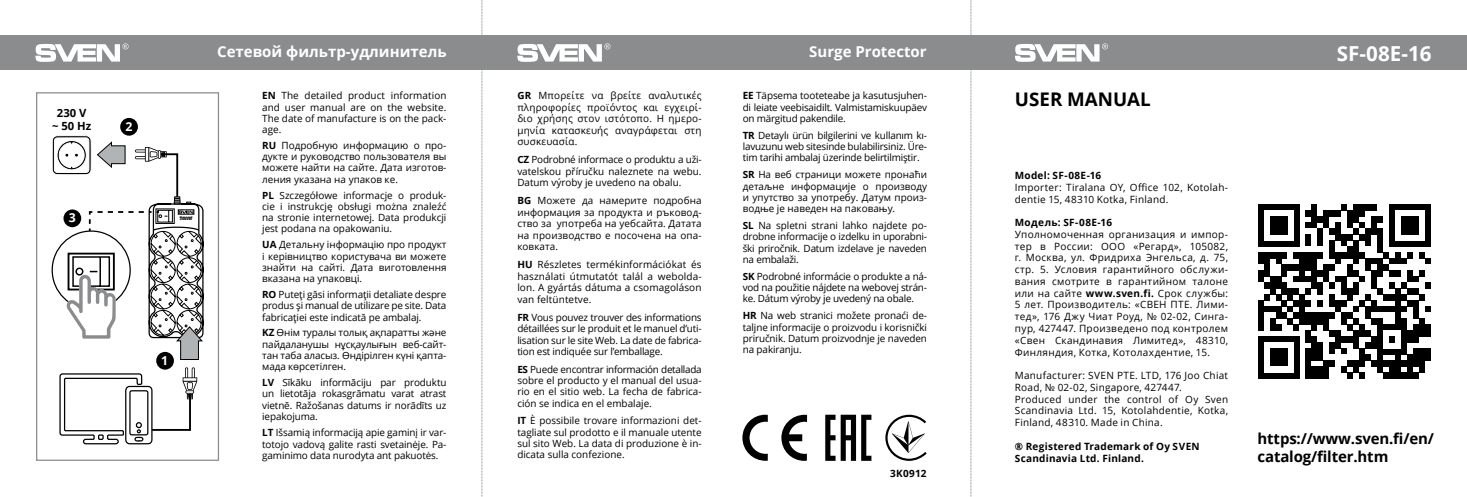
<style>
.page{position:relative;width:1467px;height:497px;background:#fff}
.page>*{position:absolute;margin:0;border:0;box-sizing:border-box;transform-origin:0 0}
.t1{font:700 20.5px "Open Sans";color:#fff}
.t2{font:700 18.75px "Open Sans";color:#000}
.t3{font:700 15px/17.5px "Open Sans";letter-spacing:-.01em;color:#000}
.t4{font:700 15px "Open Sans";color:#fff}
.t5{font:700 12.25px "Open Sans";color:#fff}
.t6{font:700 11.25px/13.5px "Open Sans";color:#000;text-align:center}
.t7{font:10px/11.2px "Open Sans";color:#000;text-align:justify}
.t8{font:10px/11.8px "Open Sans";letter-spacing:.025em;color:#000}
.t9{font:700 10px/11.8px "Open Sans";letter-spacing:.025em;color:#000}
.t10{font:800 3.75px "Open Sans";color:#000}
.t11{font:800 2.5px "Open Sans";color:#000}
.s1{font-weight:700}
</style>
<div class="page">
<div style="left:0;top:35px;width:971px;height:35px;background:#8a8c8e"></div>
<div style="left:971px;top:35px;width:496px;height:35px;background:#8a8c8e"></div>
<svg style="left:35px;top:43px;width:94px;height:19px"></svg>
<svg style="left:517px;top:43px;width:93px;height:19px"></svg>
<svg style="left:1015px;top:43px;width:93px;height:19px"></svg>
<svg style="left:59px;top:367px;width:138px;height:77px"></svg>
<svg style="left:52px;top:135px;width:152px;height:224px"></svg>
<div style="left:156px;top:351px;width:18px;height:18px;background:#000;border-radius:50%"></div>
<div style="left:120px;top:118px;width:18px;height:17px;background:#000;border-radius:50%"></div>
<div style="left:64px;top:209px;width:17px;height:18px;background:#000;border-radius:50%"></div>
<svg style="left:1258px;top:204px;width:173px;height:174px"></svg>
<div style="left:36px;top:92px;width:183px;height:368px;border:1px solid #8a8c8e"></div>
<svg style="left:825px;top:414px;width:46px;height:46px"></svg>
<svg style="left:781px;top:414px;width:26px;height:46px"></svg>
<svg style="left:742px;top:414px;width:26px;height:46px"></svg>
<svg style="left:885px;top:414px;width:42px;height:46px"></svg>
<svg style="left:482px;top:0;width:1px;height:497px"></svg>
<svg style="left:970px;top:0;width:2px;height:497px"></svg>
<p class="t6" style="left:52px;top:106px;width:41px">230 V<br>~ 50 Hz</p>
<p class="t5" style="left:69px;top:209px;width:9px">3</p>
<p class="t5" style="left:126px;top:117px;width:9px">2</p>
<p class="t11" style="left:180px;top:214px;width:14px">Max.Load</p>
<p class="t10" style="left:180px;top:216px;width:14px">3680W</p>
<p class="t5" style="left:161px;top:351px;width:9px">1</p>
<h3 class="t4" style="left:217px;top:41px;width:231px">Сетевой фильтр-удлинитель</h3>
<h3 class="t4" style="left:809px;top:41px;width:119px">Surge Protector</h3>
<h1 class="t1" style="left:1337px;top:39px;width:96px">SF-08E-16</h1>
<p class="t7" style="left:262px;top:90px;width:186px"><span class="s1">EN</span> The detailed product information and user manual are on the website.<br>The date of manufacture is on the pack&shy;age.</p>
<p class="t7" style="left:262px;top:139px;width:186px"><span class="s1">RU</span> Подробную информацию о про&shy;дукте и руководство пользователя вы можете найти на сайте. Дата изготов&shy;ления указана на упаков ке.</p>
<p class="t7" style="left:262px;top:189px;width:186px"><span class="s1">PL</span> Szczegółowe informacje o produk&shy;cie i instrukcję obsługi można znaleźć na stronie internetowej. Data produkcji jest podana na opakowaniu.</p>
<p class="t7" style="left:262px;top:238px;width:186px"><span class="s1">UA</span> Детальну інформацію про продукт і керівництво користувача ви можете знайти на сайті. Дата виготовлення вказана на упаковці.</p>
<p class="t7" style="left:262px;top:288px;width:186px"><span class="s1">RO</span> Puteţi găsi informaţii detaliate despre produs şi manual de utilizare pe site. Data fabricaţiei este indicată pe ambalaj.</p>
<p class="t7" style="left:262px;top:326px;width:186px"><span class="s1">KZ</span> Өнім туралы толық ақпаратты және пайдаланушы нұсқаулығын веб-сайт&shy;тан таба аласыз. Өндірілген күні қапта&shy;мада көрсетілген.</p>
<p class="t7" style="left:262px;top:376px;width:186px"><span class="s1">LV</span> Sīkāku informāciju par produktu un lietotāja rokasgrāmatu varat atrast vietnē. Ražošanas datums ir norādīts uz iepakojuma.</p>
<p class="t7" style="left:262px;top:426px;width:186px"><span class="s1">LT</span> Išsamią informaciją apie gaminį ir var&shy;totojo vadovą galite rasti svetainėje. Pa&shy;gaminimo data nurodyta ant pakuotės.</p>
<p class="t7" style="left:517px;top:89px;width:186px"><span class="s1">GR</span> Μπορείτε να βρείτε αναλυτικές πληροφορίες προϊόντος και εγχειρί&shy;διο χρήσης στον ιστότοπο. Η ημερο&shy;μηνία κατασκευής αναγράφεται στη συσκευασία.</p>
<p class="t7" style="left:517px;top:153px;width:186px"><span class="s1">CZ</span> Podrobné informace o produktu a uži&shy;vatelskou příručku naleznete na webu.<br>Datum výroby je uvedeno na obalu.</p>
<p class="t7" style="left:517px;top:194px;width:186px"><span class="s1">BG</span> Можете да намерите подробна информация за продукта и ръковод&shy;ство за употреба на уебсайта. Датата на производство е посочена на опа&shy;ковката.</p>
<p class="t7" style="left:517px;top:258px;width:186px"><span class="s1">HU</span> Részletes termékinformációkat és használati útmutatót talál a webolda&shy;lon. A gyártás dátuma a csomagoláson van feltüntetve.</p>
<p class="t7" style="left:517px;top:310px;width:186px"><span class="s1">FR</span> Vous pouvez trouver des informations détaillées sur le produit et le manuel d’uti&shy;lisation sur le site Web. La date de fabrica&shy;tion est indiquée sur l’emballage.</p>
<p class="t7" style="left:517px;top:363px;width:186px"><span class="s1">ES</span> Puede encontrar información detallada sobre el producto y el manual del usua&shy;rio en el sitio web. La fecha de fabrica&shy;ción se indica en el embalaje.</p>
<p class="t7" style="left:517px;top:414px;width:186px"><span class="s1">IT</span> È possibile trovare informazioni det&shy;tagliate sul prodotto e il manuale utente sul sito Web. La data di produzione è in&shy;dicata sulla confezione.</p>
<p class="t7" style="left:743px;top:90px;width:186px"><span class="s1">EE</span> Täpsema tooteteabe ja kasutusjuhen&shy;di leiate veebisaidilt. Valmistamiskuupäev on märgitud pakendile.</p>
<p class="t7" style="left:743px;top:129px;width:186px"><span class="s1">TR</span> Detaylı ürün bilgilerini ve kullanım kı&shy;lavuzunu web sitesinde bulabilirsiniz. Üre&shy;tim tarihi ambalaj üzerinde belirtilmiştir.</p>
<p class="t7" style="left:743px;top:168px;width:186px"><span class="s1">SR</span> На веб страници можете пронаћи детаљне информације о производу и упутство за употребу. Датум произ&shy;водње је наведен на паковању.</p>
<p class="t7" style="left:743px;top:219px;width:186px"><span class="s1">SL</span> Na spletni strani lahko najdete po&shy;drobne informacije o izdelku in uporabni&shy;ški priročnik. Datum izdelave je naveden na embalaži.</p>
<p class="t7" style="left:743px;top:270px;width:186px"><span class="s1">SK</span> Podrobné informácie o produkte a ná&shy;vod na použitie nájdete na webovej strán&shy;ke. Dátum výroby je uvedený na obale.</p>
<p class="t7" style="left:743px;top:309px;width:186px"><span class="s1">HR</span> Na web stranici možete pronaći de&shy;taljne informacije o proizvodu i korisnički priručnik. Datum proizvodnje je naveden na pakiranju.</p>
<p class="t9" style="left:890px;top:466px;width:38px">3K0912</p>
<h2 class="t2" style="left:1015px;top:86px;width:137px">USER MANUAL</h2>
<p class="t9" style="left:1015px;top:169px;width:88px">Model: SF-08E-16</p>
<p class="t8" style="left:1015px;top:181px;width:215px">Importer: Tiralana OY, Office 102, Kotolah&shy;dentie 15, 48310 Kotka, Finland.</p>
<p class="t9" style="left:1015px;top:216px;width:99px">Модель: SF-08E-16</p>
<p class="t7" style="left:1015px;top:228px;width:215px">Уполномоченная организация и импор&shy;тер в России: OOO «Регард», 105082, г. Москва, ул. Фридриха Энгельса, д. 75, стр. 5. Условия гарантийного обслужи&shy;вания смотрите в гарантийном талоне или на сайте <span class="s1">www.sven.fi.</span> Срок службы:<br>5 лет. Производитель: «СВЕН ПТЕ. Лими&shy;тед», 176 Джу Чиат Роуд, № 02-02, Синга&shy;пур, 427447. Произведено под контролем «Свен Скандинавия Лимитед», 48310, Финляндия, Котка, Котолахдентие, 15.</p>
<p class="t8" style="left:1015px;top:369px;width:215px">Manufacturer: SVEN PTE. LTD, 176 Joo Chiat Road, № 02-02, Singapore, 427447.<br>Produced under the control of Oy Sven Scandinavia Ltd. 15, Kotolahdentie, Kotka, Finland, 48310. Made in China.</p>
<p class="t9" style="left:1015px;top:439px;width:186px">® Registered Trademark of Oy SVEN<br>Scandinavia Ltd. Finland.</p>
<h3 class="t3" style="left:1258px;top:429px;width:178px">https://www.sven.fi/en/ catalog/filter.htm</h3>
</div>
